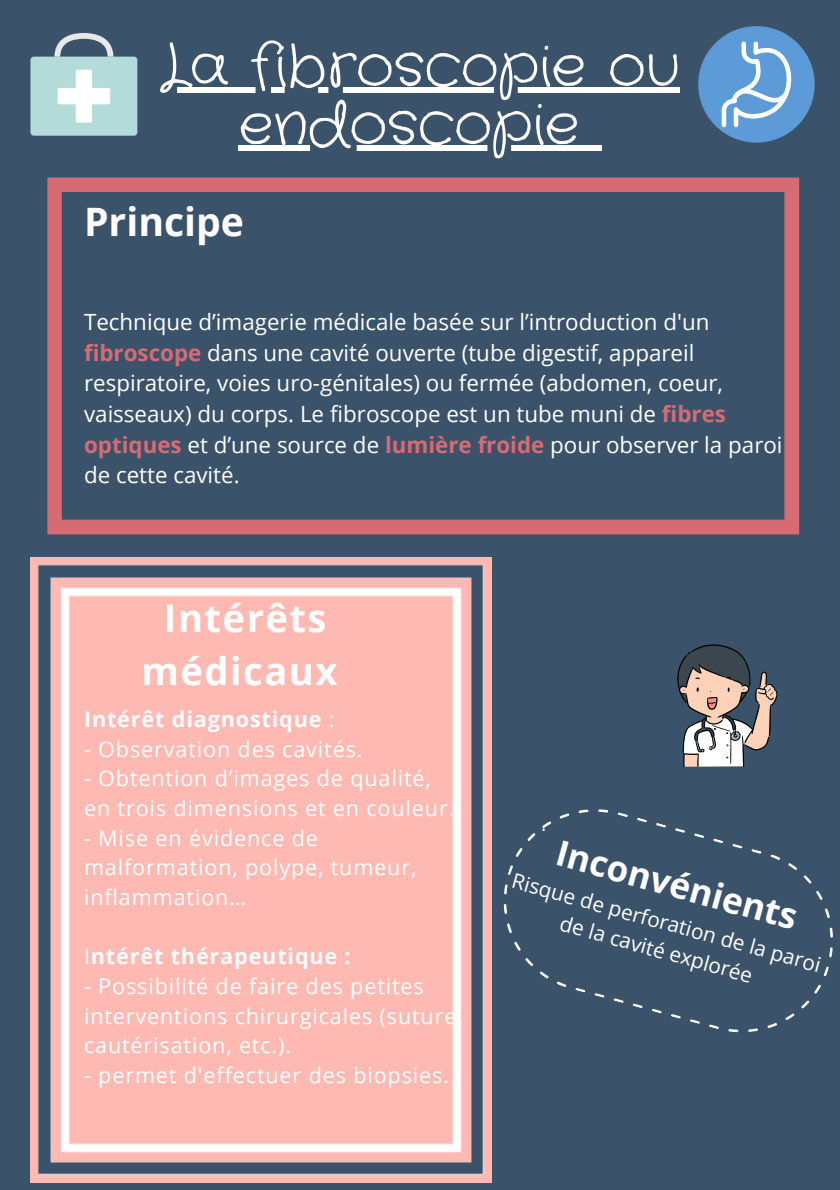
<style>
.page{position:relative;width:840px;height:1190px;background:#fff}
.page>*{position:absolute;margin:0;border:0;box-sizing:border-box;transform-origin:0 0}
.t1{font:58.8px/58.2px "Crafty Girls";color:#fff;text-align:center}
.t2{font:700 39.2px "Open Sans";color:#fff}
.t3{font:700 38.2px/53px "Open Sans";letter-spacing:.04em;color:#fff;text-align:center}
.t4{font:700 35.2px "Open Sans";color:#fff}
.t5{font:22.4px/30.8px "Open Sans";color:#fff}
.t6{font:21.6px/29.6px "Open Sans";letter-spacing:.04em;color:#fff}
.t7{font:700 21.6px "Open Sans";letter-spacing:.04em;color:#fff}
.t8{font:20.8px/28.2px "Open Sans";color:#fff;text-align:center}
.s1{font-weight:700;color:#d76b73}
.s2{font-weight:400}
</style>
<div class="page">
<div style="left:0;top:1px;width:840px;height:1189px;background:#3b536a"></div>
<svg style="left:177px;top:87px;width:503px;height:5px;fill:#fff"></svg>
<svg style="left:239px;top:145px;width:340px;height:5px;fill:#fff"></svg>
<div style="left:579px;top:145px;width:23px;height:5px;background:#fff"></div>
<div style="left:30px;top:57px;width:107px;height:79px;background:#b2dbd9;border-radius:3px"></div>
<div style="left:58px;top:88px;width:52px;height:16px;background:#fff;border-radius:2px"></div>
<div style="left:76px;top:70px;width:16px;height:53px;background:#fff;border-radius:2px"></div>
<svg style="left:54px;top:33px;width:59px;height:24px"></svg>
<svg style="left:47px;top:178px;width:752px;height:356px"></svg>
<img style="left:30px;top:558px;width:461px;height:624px">
<svg style="left:677px;top:644px;width:101px;height:123px"></svg>
<svg style="left:504px;top:809px;width:329px;height:223px"></svg>
<div style="left:698px;top:26px;width:117px;height:117px;background:#5d9ad8;border-radius:50%"></div>
<svg style="left:719px;top:36px;width:84px;height:94px"></svg>
<h1 class="t1" style="left:160px;top:39px;width:521px">La fibroscopie ou endoscopie</h1>
<h2 class="t2" style="left:84px;top:194px;width:162px">Principe</h2>
<p class="t5" style="left:84px;top:306px;width:700px">Technique d’imagerie médicale basée sur l’introduction d'un <span class="s1">fibroscope</span> dans une cavité ouverte (tube digestif, appareil respiratoire, voies uro-génitales) ou fermée (abdomen, coeur, vaisseaux) du corps. Le fibroscope est un tube muni de <span class="s1">fibres optiques</span> et d’une source de <span class="s1">lumière froide</span> pour observer la paroi de cette cavité.</p>
<h3 class="t3" style="left:141px;top:590px;width:198px">Intérêts médicaux</h3>
<p class="t7" style="left:84px;top:704px;width:252px">Intérêt diagnostique <span class="s2">:</span></p>
<p class="t6" style="left:84px;top:734px;width:280px">- Observation des cavités.</p>
<p class="t6" style="left:84px;top:763px;width:372px">- Obtention d’images de qualité, en trois dimensions et en couleur.</p>
<p class="t6" style="left:84px;top:822px;width:334px">- Mise en évidence de malformation, polype, tumeur, inflammation…</p>
<p class="t7" style="left:84px;top:941px;width:268px"><span class="s2">I</span>ntérêt thérapeutique :</p>
<p class="t6" style="left:84px;top:971px;width:380px">- Possibilité de faire des petites interventions chirurgicales (suture, cautérisation, etc.).</p>
<p class="t6" style="left:84px;top:1060px;width:367px">- permet d'effectuer des biopsies.</p>
<h3 class="t4" style="left:563px;top:828px;width:250px;rotate:15deg">Inconvénients</h3>
<p class="t8" style="left:516px;top:867px;width:321px;rotate:15deg">Risque de perforation de la paroi de la cavité explorée</p>
</div>
